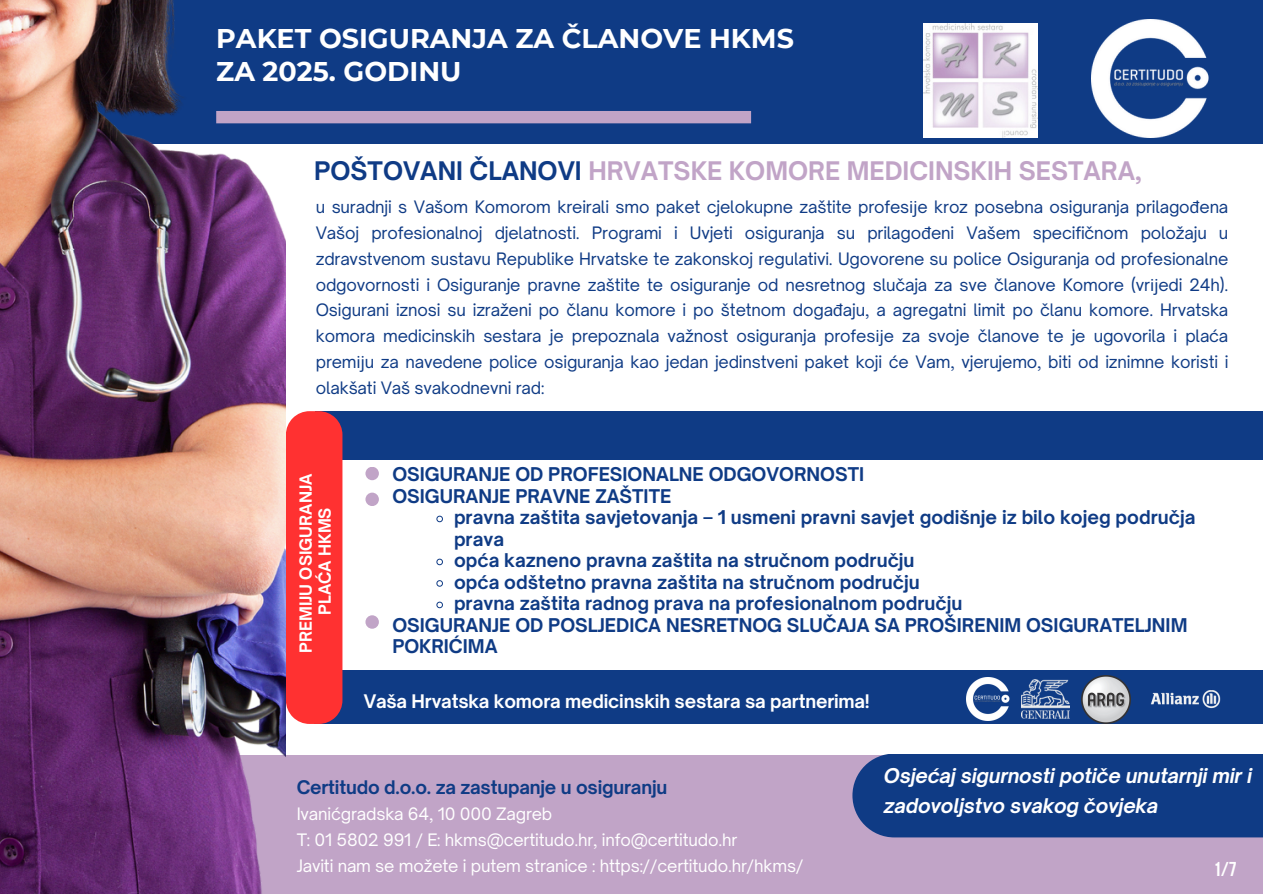
<style>
.page{position:relative;width:1263px;height:894px;background:#fff}
.page>*{position:absolute;margin:0;border:0;box-sizing:border-box;transform-origin:0 0}
.t1{font:700 27px/32.7px "Montserrat";color:#fff}
.t2{font:700 24.45px "Open Sauce One";color:#c1a4c7}
.t3{font:700 19.95px "Bebas Neue";color:#fff}
.t4{font:italic 700 19.35px/30.3px "Open Sauce One";letter-spacing:-.01em;color:#fff}
.t5{font:700 18.15px/21.5px "Open Sauce One";color:#0f3b85}
.t6{font:700 17.85px "Open Sauce One";letter-spacing:-.01em;color:#fff}
.t7{font:700 17.85px "Open Sauce One";letter-spacing:-.01em;color:#0f3b85}
.t8{font:16.35px/25.8px "Open Sauce One";letter-spacing:-.01em;color:#0f3b85;text-align:justify}
.t9{font:16.35px/25.8px "Open Sauce One";letter-spacing:-.01em;color:#fff}
.t10{font:700 16.05px "Open Sauce One";color:#fff}
.s1{color:#0f3b85}
.s2{font-family:"Noto Sans"}
</style>
<div class="page">
<div style="left:316px;top:411px;width:947px;height:49px;background:#0f3b85"></div>
<div style="left:0;top:0;width:1263px;height:144px;background:#0f3b85"></div>
<div style="left:216px;top:111px;width:535px;height:12px;background:#c1a4c7"></div>
<div style="left:8px;top:754px;width:1255px;height:139px;background:#c1a4c7"></div>
<img style="left:923px;top:24px;width:114px;height:113px">
<img style="left:1091px;top:19px;width:118px;height:118px">
<div style="left:314px;top:670px;width:949px;height:53px;background:#0f3b85"></div>
<div style="left:286px;top:411px;width:56px;height:312px;background:#ff3131"></div>
<div style="left:365px;top:466px;width:14px;height:14px;background:#c1a4c7;border-radius:50%"></div>
<div style="left:365px;top:492px;width:14px;height:14px;background:#c1a4c7;border-radius:50%"></div>
<div style="left:365px;top:615px;width:14px;height:13px;background:#c1a4c7;border-radius:50%"></div>
<img style="left:0;top:0;width:286px;height:893px">
<img style="left:1021px;top:679px;width:49px;height:39px">
<img style="left:1147px;top:690px;width:77px;height:34px">
<img style="left:966px;top:677px;width:43px;height:43px">
<img style="left:1082px;top:675px;width:48px;height:48px">
<div style="left:852px;top:754px;width:411px;height:83px;background:#0f3b85"></div>
<svg style="left:436px;top:515px;width:7px;height:7px"></svg>
<svg style="left:436px;top:558px;width:7px;height:7px"></svg>
<svg style="left:436px;top:580px;width:7px;height:7px"></svg>
<svg style="left:436px;top:601px;width:7px;height:7px"></svg>
<p class="t1" style="left:216px;top:22px;width:579px">PAKET OSIGURANJA ZA ČLANOVE HKMS<br>ZA 2025. GODINU</p>
<p class="t2" style="left:314px;top:155px;width:829px"><span class="s1">POŠTOVANI ČLANOVI</span> HRVATSKE KOMORE MEDICINSKIH SESTARA,</p>
<p class="t8" style="left:316px;top:194px;width:914px">u suradnji s Vašom Komorom kreirali smo paket cjelokupne zaštite profes<span class="s2">ĳ</span>e kroz posebna osiguranja prilago<span class="s2">đ</span>ena Vašoj profesionalnoj djelatnosti. Programi i Uvjeti osiguranja su prilago<span class="s2">đ</span>eni Vašem specifičnom položaju u zdravstvenom sustavu Republike Hrvatske te zakonskoj regulativi. Ugovorene su police Osiguranja od profesionalne odgovornosti i Osiguranje pravne zaštite te osiguranje od nesretnog slučaja za sve članove Komore (vr<span class="s2">ĳ</span>edi 24h).<br>Osigurani iznosi su izraženi po članu komore i po štetnom doga<span class="s2">đ</span>aju, a agregatni limit po članu komore. Hrvatska komora medicinskih sestara je prepoznala važnost osiguranja profes<span class="s2">ĳ</span>e za svoje članove te je ugovorila i plaća prem<span class="s2">ĳ</span>u za navedene police osiguranja kao jedan jedinstveni paket koji će Vam, vjerujemo, biti od iznimne koristi i olakšati Vaš svakodnevni rad:</p>
<p class="t10" style="left:296px;top:652px;width:181px;rotate:-90deg">PREMIJU OSIGURANJA</p>
<h1 class="t10" style="left:315px;top:614px;width:109px;rotate:-90deg">PLAĆA HKMS</h1>
<h6 class="t5" style="left:392px;top:463px;width:473px">OSIGURANJE OD PROFESIONALNE ODGOVORNOSTI<br>OSIGURANJE PRAVNE ZAŠTITE</h6>
<p class="t5" style="left:454px;top:506px;width:743px">pravna zaštita savjetovanja – 1 usmeni pravni savjet godišnje iz bilo kojeg područja prava</p>
<p class="t5" style="left:454px;top:549px;width:462px">opća kazneno pravna zaštita na stručnom području</p>
<h2 class="t5" style="left:454px;top:570px;width:467px">opća odštetno pravna zaštita na stručnom području</h2>
<p class="t5" style="left:454px;top:592px;width:510px">pravna zaštita radnog prava na profesionalnom području</p>
<p class="t5" style="left:392px;top:613px;width:797px">OSIGURANJE OD POSLJEDICA NESRETNOG SLUČAJA SA PROŠIRENIM OSIGURATELJNIM<br>POKRIĆIMA</p>
<p class="t6" style="left:364px;top:690px;width:508px">Vaša Hrvatska komora medicinskih sestara sa partnerima!</p>
<p class="t7" style="left:297px;top:776px;width:372px">Certitudo d.o.o. za zastupanje u osiguranju</p>
<p class="t9" style="left:297px;top:800px;width:508px">Ivanićgradska 64, 10 000 Zagreb<br>T: 01 5802 991 / E: hkms@certitudo.hr, info@certitudo.hr<br>Javiti nam se možete i putem stranice : https://certitudo.hr/hkms/</p>
<h2 class="t4" style="left:884px;top:760px;width:369px">Osjećaj sigurnosti potiče unutarnji mir i zadovoljstvo svakog čovjeka</h2>
<h1 class="t3" style="left:1213px;top:860px;width:25px">1/7</h1>
</div>
